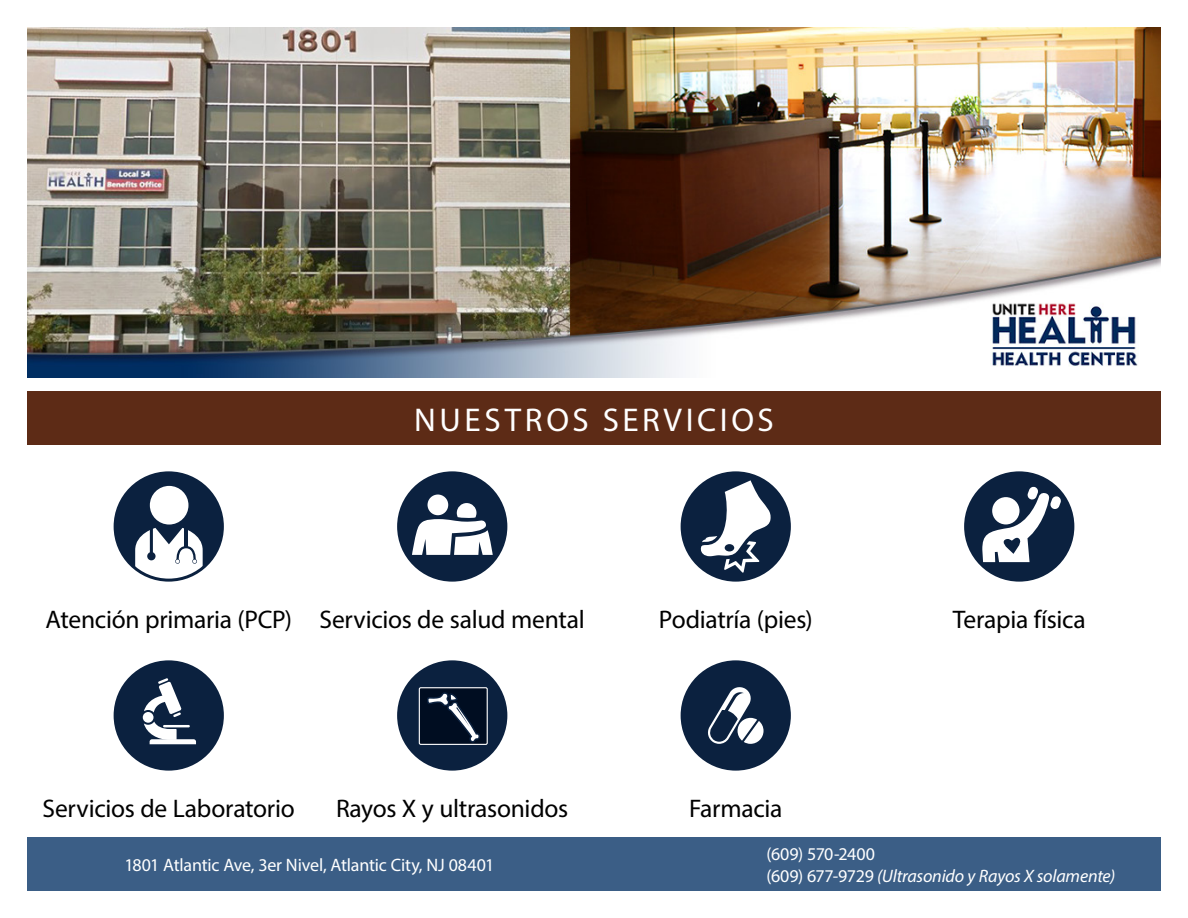
<style>
.page{position:relative;width:1188px;height:918px;background:#fff}
.page>*{position:absolute;margin:0;border:0;box-sizing:border-box;transform-origin:0 0}
.t1{font:33px "Myriad Pro";letter-spacing:.11em;color:#fff}
.t2{font:25.5px "Myriad Pro";letter-spacing:-.01em;color:#000}
.t3{font:italic 18px/22.5px "Myriad Pro";letter-spacing:-.01em;color:#fff}
.t4{font:18px "Myriad Pro";letter-spacing:-.01em;color:#fff}
.s1{font-style:normal}
</style>
<div class="page">
<div style="left:27px;top:392px;width:1134px;height:54px;background:#5d2b16"></div>
<svg style="left:113px;top:471px;width:962px;height:300px"></svg>
<img style="left:27px;top:27px;width:1134px;height:351px">
<div style="left:967px;top:474px;width:104px;height:105px;background:#0b213f;border-radius:50%"></div>
<div style="left:964px;top:471px;width:110px;height:111px;border:6px solid #0b213f;border-radius:50%"></div>
<svg style="left:982px;top:486px;width:79px;height:76px"></svg>
<div style="left:684px;top:663px;width:104px;height:105px;background:#0b213f;border-radius:50%"></div>
<div style="left:681px;top:660px;width:110px;height:111px;border:6px solid #0b213f;border-radius:50%"></div>
<svg style="left:708px;top:687px;width:56px;height:57px"></svg>
<div style="left:117px;top:663px;width:104px;height:105px;background:#0b213f;border-radius:50%"></div>
<div style="left:114px;top:660px;width:110px;height:111px;border:6px solid #0b213f;border-radius:50%"></div>
<svg style="left:144px;top:678px;width:52px;height:66px"></svg>
<div style="left:400px;top:474px;width:104px;height:105px;background:#0b213f;border-radius:50%"></div>
<div style="left:397px;top:471px;width:110px;height:111px;border:6px solid #0b213f;border-radius:50%"></div>
<div style="left:428px;top:495px;width:20px;height:20px;background:#fff;border-radius:50%"></div>
<svg style="left:412px;top:503px;width:81px;height:52px"></svg>
<div style="left:400px;top:663px;width:104px;height:105px;background:#0b213f;border-radius:50%"></div>
<div style="left:397px;top:660px;width:110px;height:111px;border:6px solid #0b213f;border-radius:50%"></div>
<div style="left:419px;top:688px;width:68px;height:56px;background:#000d21"></div>
<div style="left:419px;top:687px;width:69px;height:58px;border:1px solid #fff"></div>
<svg style="left:427px;top:692px;width:53px;height:51px"></svg>
<div style="left:27px;top:837px;width:1134px;height:54px;background:#3b5e86"></div>
<div style="left:117px;top:474px;width:104px;height:105px;background:#0b213f;border-radius:50%"></div>
<div style="left:114px;top:471px;width:110px;height:111px;border:6px solid #0b213f;border-radius:50%"></div>
<div style="left:150px;top:486px;width:38px;height:39px;background:#fff;border-radius:50%"></div>
<svg style="left:135px;top:528px;width:68px;height:51px"></svg>
<div style="left:684px;top:474px;width:104px;height:105px;background:#0b213f;border-radius:50%"></div>
<div style="left:681px;top:471px;width:110px;height:111px;border:6px solid #0b213f;border-radius:50%"></div>
<svg style="left:700px;top:480px;width:72px;height:93px"></svg>
<p class="t1" style="left:414px;top:399px;width:361px">NUESTROS SERVICIOS</p>
<p class="t2" style="left:46px;top:603px;width:541px">Atención primaria (PCP) Servicios de salud mental</p>
<p class="t2" style="left:659px;top:603px;width:155px">Podiatría (pies)</p>
<p class="t2" style="left:953px;top:603px;width:135px">Terapia física</p>
<p class="t2" style="left:43px;top:792px;width:254px">Servicios de Laboratorio</p>
<p class="t2" style="left:336px;top:792px;width:234px">Rayos X y ultrasonidos</p>
<p class="t2" style="left:689px;top:792px;width:95px">Farmacia</p>
<p class="t4" style="left:125px;top:854px;width:371px">1801 Atlantic Ave, 3er Nivel, Atlantic City, NJ 08401</p>
<p class="t3" style="left:766px;top:842px;width:350px"><span class="s1">(609) 570-2400<br>(609) 677-9729</span> (Ultrasonido y Rayos X solamente)</p>
</div>
